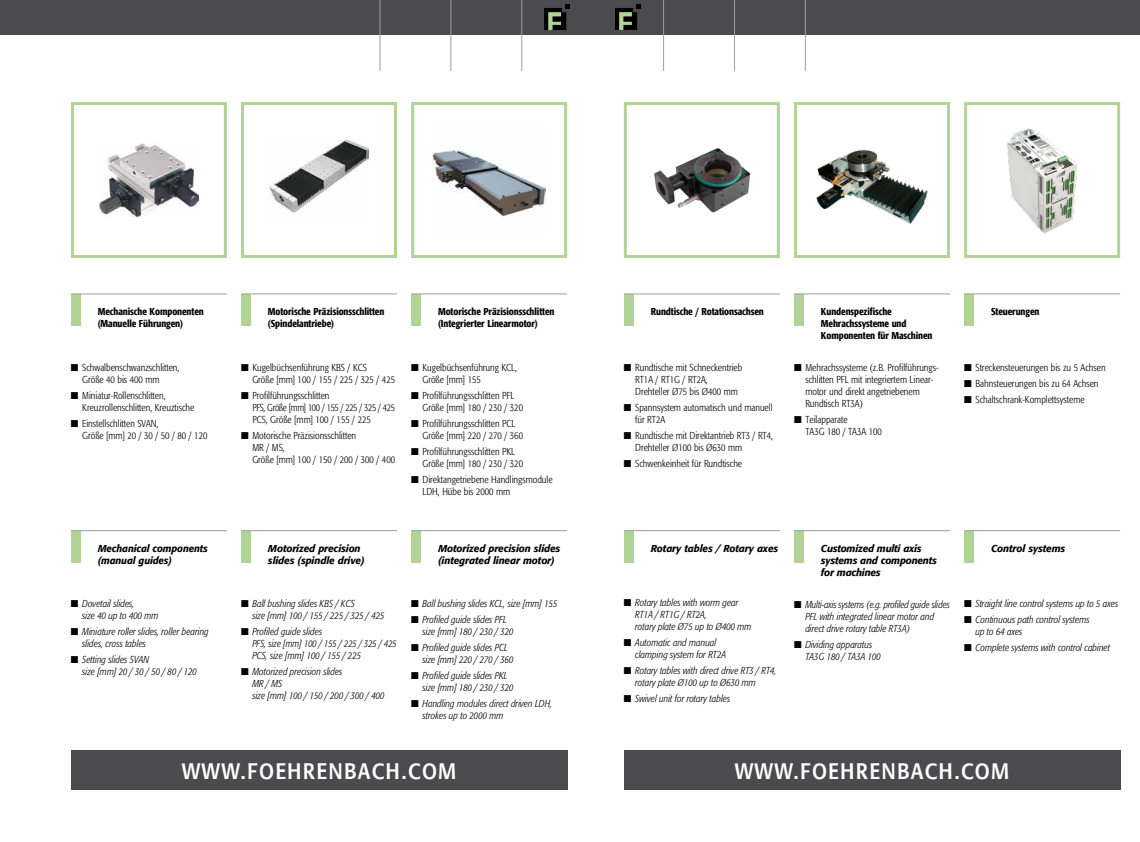
<style>
.page{position:relative;width:1140px;height:842px;background:#fff}
.page>*{position:absolute;margin:0;border:0;box-sizing:border-box;transform-origin:0 0}
.t1{font:28px "Formata Condensed Expert";letter-spacing:.04em;color:#fff}
.t2{font:300 condensed 10px/12px "Formata";color:#000}
.t3{font:italic 300 condensed 10px/12px "Formata";color:#000}
.t4{font:500 condensed 10px/12px "Formata";letter-spacing:-.01em;color:#000}
.t5{font:italic 500 10px/12px "Formata";letter-spacing:-.01em;color:#000}
</style>
<div class="page">
<div style="left:71px;top:750px;width:496px;height:39px;background:#4b4b4d"></div>
<div style="left:0;top:0;width:1140px;height:34px;background:#4b4b4d"></div>
<div style="left:71px;top:294px;width:10px;height:32px;background:#b1d396"></div>
<hr style="left:71px;top:293px;width:156px;height:1px;background:#9c9e9f">
<div style="left:241px;top:531px;width:10px;height:32px;background:#b1d396"></div>
<hr style="left:241px;top:530px;width:156px;height:1px;background:#9c9e9f">
<div style="left:71px;top:531px;width:10px;height:32px;background:#b1d396"></div>
<hr style="left:71px;top:530px;width:156px;height:1px;background:#9c9e9f">
<div style="left:241px;top:294px;width:10px;height:32px;background:#b1d396"></div>
<hr style="left:241px;top:293px;width:156px;height:1px;background:#9c9e9f">
<hr style="left:805px;top:0;width:1px;height:71px;background:#9c9e9f">
<hr style="left:521px;top:0;width:1px;height:71px;background:#9c9e9f">
<hr style="left:450px;top:0;width:1px;height:71px;background:#9c9e9f">
<hr style="left:379px;top:0;width:1px;height:71px;background:#9c9e9f">
<hr style="left:663px;top:0;width:1px;height:71px;background:#9c9e9f">
<hr style="left:734px;top:0;width:1px;height:71px;background:#9c9e9f">
<img style="left:99px;top:143px;width:99px;height:74px">
<div style="left:71px;top:102px;width:156px;height:156px;border:3px solid #b1d396"></div>
<img style="left:269px;top:140px;width:99px;height:73px">
<div style="left:241px;top:102px;width:156px;height:156px;border:3px solid #b1d396"></div>
<img style="left:432px;top:146px;width:114px;height:71px">
<div style="left:411px;top:102px;width:156px;height:156px;border:3px solid #b1d396"></div>
<div style="left:411px;top:294px;width:10px;height:32px;background:#b1d396"></div>
<hr style="left:411px;top:293px;width:156px;height:1px;background:#9c9e9f">
<div style="left:411px;top:531px;width:10px;height:32px;background:#b1d396"></div>
<hr style="left:411px;top:530px;width:156px;height:1px;background:#9c9e9f">
<div style="left:624px;top:750px;width:496px;height:39px;background:#4b4b4d"></div>
<div style="left:624px;top:294px;width:10px;height:32px;background:#b1d396"></div>
<hr style="left:624px;top:293px;width:156px;height:1px;background:#9c9e9f">
<div style="left:794px;top:531px;width:10px;height:32px;background:#b1d396"></div>
<hr style="left:794px;top:530px;width:156px;height:1px;background:#9c9e9f">
<div style="left:624px;top:531px;width:10px;height:32px;background:#b1d396"></div>
<hr style="left:624px;top:530px;width:156px;height:1px;background:#9c9e9f">
<div style="left:794px;top:294px;width:10px;height:32px;background:#b1d396"></div>
<hr style="left:794px;top:293px;width:156px;height:1px;background:#9c9e9f">
<img style="left:654px;top:148px;width:97px;height:65px">
<div style="left:624px;top:102px;width:156px;height:156px;border:3px solid #b1d396"></div>
<img style="left:816px;top:149px;width:112px;height:75px">
<div style="left:794px;top:102px;width:156px;height:156px;border:3px solid #b1d396"></div>
<img style="left:1007px;top:128px;width:71px;height:106px">
<div style="left:964px;top:102px;width:156px;height:156px;border:3px solid #b1d396"></div>
<div style="left:964px;top:294px;width:10px;height:32px;background:#b1d396"></div>
<hr style="left:964px;top:293px;width:156px;height:1px;background:#9c9e9f">
<div style="left:964px;top:531px;width:10px;height:32px;background:#b1d396"></div>
<hr style="left:964px;top:530px;width:156px;height:1px;background:#9c9e9f">
<svg style="left:544px;top:4px;width:26px;height:26px"></svg>
<svg style="left:615px;top:4px;width:26px;height:26px"></svg>
<p class="t4" style="left:98px;top:306px;width:107px">Mechanische Komponenten (Manuelle Führungen)</p>
<p class="t2" style="left:82px;top:362px;width:99px;text-indent:-11px">■ Schwalbenschwanzschlitten,<br>Größe 40 bis 400 mm</p>
<p class="t2" style="left:82px;top:390px;width:114px;text-indent:-11px">■ Miniatur-Rollenschlitten,<br>Kreuzrollenschlitten, Kreuztische</p>
<p class="t2" style="left:82px;top:418px;width:127px;text-indent:-11px">■ Einstellschlitten SVAN,<br>Größe [mm] 20 / 30 / 50 / 80 / 120</p>
<p class="t4" style="left:268px;top:306px;width:118px">Motorische Präzisionsschlitten (Spindelantriebe)</p>
<p class="t4" style="left:438px;top:306px;width:118px">Motorische Präzisionsschlitten (Integrierter Linearmotor)</p>
<p class="t2" style="left:252px;top:362px;width:144px;text-indent:-11px">■ Kugelbüchsenführung KBS / KCS<br>Größe [mm] 100 / 155 / 225 / 325 / 425</p>
<p class="t2" style="left:252px;top:390px;width:144px;text-indent:-11px">■ Profilführungsschlitten<br>PFS, Größe [mm] 100 / 155 / 225 / 325 / 425<br>PCS, Größe [mm] 100 / 155 / 225</p>
<p class="t2" style="left:252px;top:430px;width:144px;text-indent:-11px">■ Motorische Präzisionsschlitten<br>MR / MS,<br>Größe [mm] 100 / 150 / 200 / 300 / 400</p>
<p class="t2" style="left:422px;top:362px;width:96px;text-indent:-11px">■ Kugelbüchsenführung KCL,<br>Größe [mm] 155</p>
<p class="t2" style="left:422px;top:390px;width:102px;text-indent:-11px">■ Profilführungsschlitten PFL<br>Größe [mm] 180 / 230 / 320</p>
<p class="t2" style="left:422px;top:418px;width:102px;text-indent:-11px">■ Profilführungsschlitten PCL<br>Größe [mm] 220 / 270 / 360</p>
<p class="t2" style="left:422px;top:446px;width:102px;text-indent:-11px">■ Profilführungsschlitten PKL<br>Größe [mm] 180 / 230 / 320</p>
<p class="t2" style="left:422px;top:474px;width:131px;text-indent:-11px">■ Direktangetriebene Handlingsmodule<br>LDH, Hübe bis 2000 mm</p>
<p class="t5" style="left:98px;top:542px;width:112px">Mechanical components (manual guides)</p>
<p class="t5" style="left:268px;top:542px;width:98px">Motorized precision slides (spindle drive)</p>
<p class="t3" style="left:82px;top:598px;width:78px;text-indent:-11px">■ Dovetail slides,<br>size 40 up to 400 mm</p>
<p class="t3" style="left:82px;top:626px;width:128px;text-indent:-11px">■ Miniature roller slides, roller bearing slides, cross tables</p>
<p class="t3" style="left:82px;top:654px;width:116px;text-indent:-11px">■ Setting slides SVAN<br>size [mm] 20 / 30 / 50 / 80 / 120</p>
<p class="t3" style="left:252px;top:598px;width:134px;text-indent:-11px">■ Ball bushing slides KBS / KCS<br>size [mm] 100 / 155 / 225 / 325 / 425</p>
<p class="t3" style="left:252px;top:626px;width:146px;text-indent:-11px">■ Profiled guide slides<br>PFS, size [mm] 100 / 155 / 225 / 325 / 425<br>PCS, size [mm] 100 / 155 / 225</p>
<p class="t3" style="left:252px;top:666px;width:134px;text-indent:-11px">■ Motorized precision slides<br>MR / MS<br>size [mm] 100 / 150 / 200 / 300 / 400</p>
<p class="t5" style="left:438px;top:542px;width:124px">Motorized precision slides (integrated linear motor)</p>
<p class="t3" style="left:411px;top:598px;width:148px">■ Ball bushing slides KCL, size [mm] 155</p>
<p class="t3" style="left:422px;top:614px;width:92px;text-indent:-11px">■ Profiled guide slides PFL size [mm] 180 / 230 / 320</p>
<p class="t3" style="left:422px;top:642px;width:92px;text-indent:-11px">■ Profiled guide slides PCL size [mm] 220 / 270 / 360</p>
<p class="t3" style="left:422px;top:670px;width:92px;text-indent:-11px">■ Profiled guide slides PKL size [mm] 180 / 230 / 320</p>
<p class="t3" style="left:422px;top:698px;width:131px;text-indent:-11px">■ Handling modules direct driven LDH, strokes up to 2000 mm</p>
<h1 class="t1" style="left:182px;top:756px;width:276px">www.foehrenbach.com</h1>
<p class="t4" style="left:651px;top:306px;width:115px">Rundtische / Rotationsachsen</p>
<p class="t2" style="left:635px;top:362px;width:109px;text-indent:-11px">■ Rundtische mit Schneckentrieb<br>RT1A / RT1G / RT2A,<br>Drehteller Ø75 bis Ø400 mm</p>
<p class="t2" style="left:635px;top:402px;width:139px;text-indent:-11px">■ Spannsystem automatisch und manuell für RT2A</p>
<p class="t2" style="left:635px;top:430px;width:139px;text-indent:-11px">■ Rundtische mit Direktantrieb RT3 / RT4,<br>Drehteller Ø100 bis Ø630 mm</p>
<p class="t2" style="left:624px;top:458px;width:120px">■ Schwenkeinheit für Rundtische</p>
<p class="t4" style="left:821px;top:306px;width:113px">Kundenspezifische<br>Mehrachssysteme und<br>Komponenten für Maschinen</p>
<p class="t4" style="left:991px;top:306px;width:50px">Steuerungen</p>
<p class="t2" style="left:805px;top:362px;width:135px;text-indent:-11px">■ Mehrachssysteme (z.B. Profilführungs&shy;schlitten PFL mit integriertem Linear&shy;motor und direkt angetriebenem<br>Rundtisch RT3A)</p>
<p class="t2" style="left:805px;top:414px;width:78px;text-indent:-11px">■ Teilapparate<br>TA3G 180 / TA3A 100</p>
<p class="t2" style="left:964px;top:362px;width:143px">■ Streckensteuerungen bis zu 5 Achsen</p>
<p class="t2" style="left:964px;top:378px;width:136px">■ Bahnsteuerungen bis zu 64 Achsen</p>
<p class="t2" style="left:964px;top:394px;width:122px">■ Schaltschrank-Komplettsysteme</p>
<p class="t5" style="left:651px;top:542px;width:129px">Rotary tables / Rotary axes</p>
<p class="t5" style="left:821px;top:542px;width:117px">Customized multi axis systems and components for machines</p>
<p class="t3" style="left:635px;top:597px;width:118px;text-indent:-11px">■ Rotary tables with worm gear<br>RT1A / RT1G / RT2A,<br>rotary plate Ø75 up to Ø400 mm</p>
<p class="t3" style="left:635px;top:637px;width:92px;text-indent:-11px">■ Automatic and manual clamping system for RT2A</p>
<p class="t3" style="left:635px;top:665px;width:143px;text-indent:-11px">■ Rotary tables with direct drive RT3 / RT4, rotary plate Ø100 up to Ø630 mm</p>
<p class="t3" style="left:624px;top:693px;width:108px">■ Swivel unit for rotary tables</p>
<p class="t3" style="left:805px;top:599px;width:146px;text-indent:-11px">■ Multi-axis systems (e.g. profiled guide slides<br>PFL with integrated linear motor and direct drive rotary table RT3A)</p>
<p class="t3" style="left:805px;top:639px;width:77px;text-indent:-11px">■ Dividing apparatus<br>TA3G 180 / TA3A 100</p>
<p class="t5" style="left:991px;top:542px;width:76px">Control systems</p>
<p class="t3" style="left:964px;top:598px;width:156px">■ Straight line control systems up to 5 axes</p>
<p class="t3" style="left:975px;top:614px;width:116px;text-indent:-11px">■ Continuous path control systems up to 64 axes</p>
<p class="t3" style="left:964px;top:642px;width:147px">■ Complete systems with control cabinet</p>
<h1 class="t1" style="left:735px;top:756px;width:276px">www.foehrenbach.com</h1>
</div>
